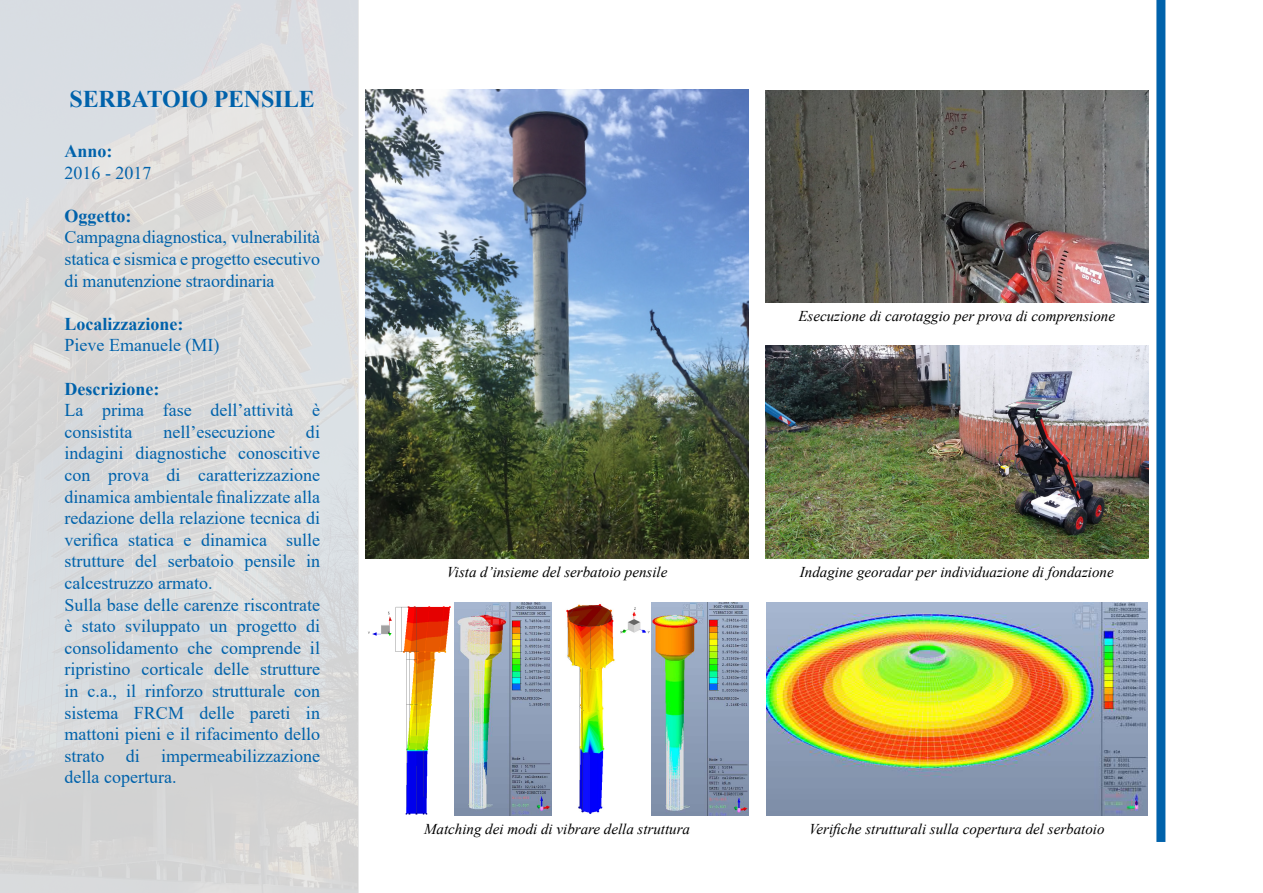
<style>
.page{position:relative;width:1263px;height:893px;background:#fff}
.page>*{position:absolute;margin:0;border:0;box-sizing:border-box;transform-origin:0 0}
.t1{font:700 24px "Times New Roman";letter-spacing:-.01em;color:#0062ab}
.t2{font:18px/21.6px "Times New Roman";color:#0062ab}
.t3{font:700 18px "Times New Roman";color:#0062ab}
.t4{font:italic 15px "Times New Roman";color:#000}
</style>
<div class="page">
<div style="left:1156px;top:0;width:9px;height:842px;background:#0062ab"></div>
<div style="left:0;top:0;width:358px;height:893px;background:#d9dadb"></div>
<img style="left:765px;top:346px;width:383px;height:213px">
<img style="left:765px;top:90px;width:383px;height:212px">
<img style="left:366px;top:89px;width:382px;height:470px">
<img style="left:368px;top:602px;width:183px;height:213px">
<img style="left:766px;top:602px;width:381px;height:213px">
<img style="left:566px;top:602px;width:182px;height:213px">
<h1 class="t1" style="left:70px;top:81px;width:247px">SERBATOIO PENSILE</h1>
<p class="t3" style="left:65px;top:138px;width:50px">Anno:</p>
<p class="t2" style="left:65px;top:161px;width:88px">2016 - 2017</p>
<p class="t3" style="left:65px;top:203px;width:68px">Oggetto:</p>
<p class="t2" style="left:65px;top:226px;width:257px;text-align:justify">Campagna diagnostica, vulnerabilità statica e sismica e progetto esecutivo di manutenzione straordinaria</p>
<p class="t3" style="left:65px;top:311px;width:120px">Localizzazione:</p>
<p class="t2" style="left:65px;top:334px;width:156px">Pieve Emanuele (MI)</p>
<p class="t3" style="left:65px;top:376px;width:96px">Descrizione:</p>
<p class="t2" style="left:65px;top:399px;width:257px">La prima fase dell’attività è consistita</p>
<p class="t2" style="left:65px;top:420px;width:257px;text-indent:241px">di indagini diagnostiche conoscitive con prova di caratterizzazione dinamica ambientale finalizzate alla redazione della relazione tecnica di verifica statica e dinamica sulle strutture del serbatoio pensile in calcestruzzo armato.<br>Sulla base delle carenze riscontrate è stato sviluppato un progetto di consolidamento che comprende il ripristino corticale delle strutture in c.a., il rinforzo strutturale con sistema FRCM delle pareti in mattoni pieni e il rifacimento dello strato di impermeabilizzazione della copertura.</p>
<p class="t2" style="left:163px;top:420px;width:113px">nell’esecuzione</p>
<p class="t4" style="left:447px;top:562px;width:222px">Vista d’insieme del serbatoio pensile</p>
<p class="t4" style="left:798px;top:305px;width:318px">Esecuzione di carotaggio per prova di comprensione</p>
<p class="t4" style="left:800px;top:562px;width:315px">Indagine georadar per individuazione di fondazione</p>
<p class="t4" style="left:424px;top:818px;width:268px">Matching dei modi di vibrare della struttura</p>
<p class="t4" style="left:809px;top:818px;width:297px">Verifiche strutturali sulla copertura del serbatoio</p>
</div>
